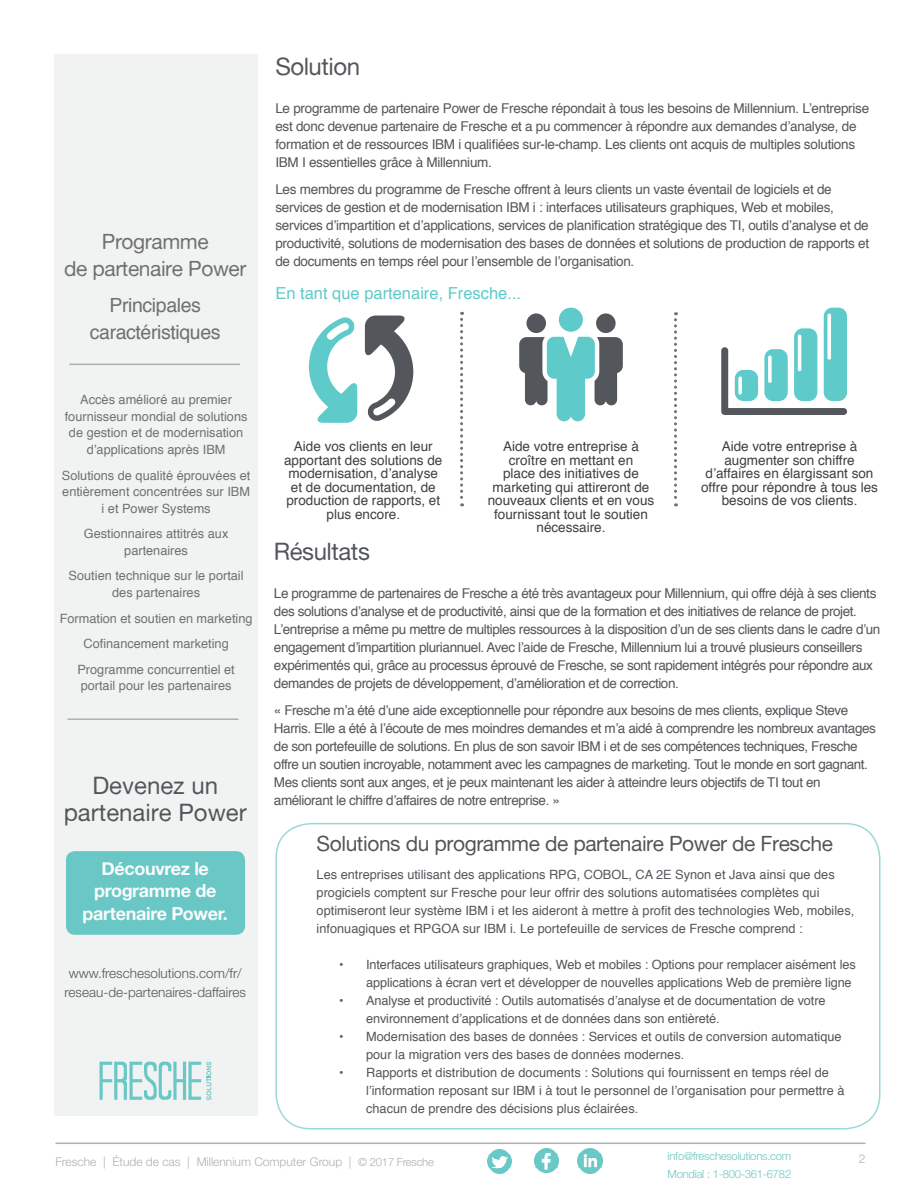
<style>
.page{position:relative;width:918px;height:1188px;background:#fff}
.page>*{position:absolute;margin:0;border:0;box-sizing:border-box;transform-origin:0 0}
.Main_body_para_Bulle{font:24px/27px "Alte Haas Grotesk";color:#53565a;text-align:center}
.Main_body_para_Bulle-2{font:24px "Alte Haas Grotesk";letter-spacing:-.02em;color:#53565a}
.Main_body_copy_parag{font:21px "Alte Haas Grotesk";letter-spacing:-.02em;color:#53565a}
.t1{font:21px "Alte Haas Grotesk";letter-spacing:-.02em;color:#707070}
.t2{font:19.5px/27px "Helvetica";letter-spacing:-.02em;color:#707070;text-align:center}
.Main_body_para_Bulle-3{font:18px/22.5px "Alte Haas Grotesk Bold";letter-spacing:-.02em;color:#fbfbfc;text-align:center}
.t3{font:16.5px "Helvetica";color:#5ecbca}
.Main_body_copy_parag-2{font:13.5px/18px "Helvetica";letter-spacing:-.03em;color:#53565a}
.Bullet_Point_Paragra{font:13.5px/13.5px "Helvetica";color:#413f41;text-align:center}
.Main_body_para_Bulle-4{font:300 13.5px/19.5px "Helvetica Neue";color:#53565a;text-align:center}
.Main_body_copy_parag-3{font:12.75px/18px "Helvetica";color:#53565a}
.t4{font:12.75px/16.5px "Helvetica";color:#707070;text-align:center}
.t5{font:300 12px "Helvetica Neue";color:#afb0b0}
.t6{font:300 11.25px/18px "Helvetica Neue";letter-spacing:-.02em;color:#69c8c5}
.s1{font-size:11.25px}
</style>
<div class="page">
<hr style="left:56px;top:1143px;width:810px;height:1px;background:#afb0b0">
<img style="left:487px;top:1149px;width:25px;height:25px">
<img style="left:578px;top:1149px;width:24px;height:25px">
<img style="left:534px;top:1148px;width:25px;height:25px">
<div style="left:54px;top:54px;width:203px;height:1062px;background:#f1f3f3"></div>
<hr style="left:68px;top:718px;width:170px;height:2px;background:#afb0b0">
<svg style="left:721px;top:308px;width:126px;height:107px"></svg>
<svg style="left:519px;top:308px;width:104px;height:113px"></svg>
<svg style="left:309px;top:317px;width:48px;height:106px"></svg>
<svg style="left:365px;top:316px;width:48px;height:105px"></svg>
<svg style="left:460px;top:312px;width:3px;height:194px"></svg>
<svg style="left:674px;top:312px;width:3px;height:194px"></svg>
<svg style="left:100px;top:1062px;width:111px;height:38px"></svg>
<div style="left:66px;top:851px;width:179px;height:84px;background:#69c8c6;border-radius:9px"></div>
<div style="left:275px;top:823px;width:605px;height:307px;border:2px solid #69c8c6;border-radius:34px"></div>
<hr style="left:69px;top:364px;width:171px;height:1px;background:#afb0b0">
<p class="t1" style="left:102px;top:229px;width:108px">Programme</p>
<p class="t1" style="left:64px;top:256px;width:184px">de partenaire Power</p>
<p class="t2" style="left:90px;top:293px;width:132px">Principales caractéristiques</p>
<p class="t4" style="left:65px;top:392px;width:184px">Accès amélioré au premier fournisseur mondial de solutions de gestion et de modernisation d’applications après IBM</p>
<p class="t4" style="left:62px;top:467px;width:190px">Solutions de qualité éprouvées et entièrement concentrées sur IBM i et Power Systems</p>
<p class="t4" style="left:84px;top:526px;width:146px">Gestionnaires attitrés aux partenaires</p>
<p class="t4" style="left:69px;top:568px;width:177px">Soutien technique sur le portail des partenaires</p>
<p class="t4" style="left:60px;top:610px;width:194px">Formation et soutien en marketing</p>
<p class="t4" style="left:84px;top:636px;width:147px">Cofinancement marketing</p>
<p class="t4" style="left:77px;top:661px;width:159px;text-align:left">Programme concurrentiel et portail pour les partenaires</p>
<p class="Main_body_para_Bulle" style="left:64px;top:772px;width:185px">Devenez un partenaire Power</p>
<p class="Main_body_para_Bulle-3" style="left:83px;top:857px;width:147px">Découvrez le programme de partenaire Power.</p>
<p class="Main_body_para_Bulle-4" style="left:65px;top:963px;width:183px">www.freschesolutions.com/fr/ reseau-de-partenaires-daffaires</p>
<p class="Main_body_para_Bulle-2" style="left:275px;top:52px;width:86px">Solution</p>
<p class="Main_body_copy_parag-2" style="left:275px;top:100px;width:595px">Le programme de partenaire Power de Fresche répondait à tous les besoins de Millennium. L’entreprise est donc devenue partenaire de Fresche et a pu commencer à répondre aux demandes d’analyse, de formation et de ressources IBM i qualifiées sur-le-champ. Les clients ont acquis de multiples solutions IBM I essentielles grâce à Millennium.</p>
<p class="Main_body_copy_parag-2" style="left:275px;top:181px;width:595px">Les membres du programme de Fresche offrent à leurs clients un vaste éventail de logiciels et de services de gestion et de modernisation IBM i : interfaces utilisateurs graphiques, Web et mobiles, services d’impartition et d’applications, services de planification stratégique des TI, outils d’analyse et de productivité, solutions de modernisation des bases de données et solutions de production de rapports et de documents en temps réel pour l’ensemble de l’organisation.</p>
<p class="t3" style="left:275px;top:280px;width:247px">En tant que partenaire, Fresche...</p>
<p class="Bullet_Point_Paragra" style="left:284px;top:440px;width:160px">Aide vos clients en leur apportant des solutions de modernisation, d’analyse et de documentation, de production de rapports, et plus encore.</p>
<p class="Bullet_Point_Paragra" style="left:488px;top:440px;width:168px">Aide votre entreprise à croître en mettant en<br>place des initiatives de marketing qui attireront de nouveaux clients et en vous fournissant tout le soutien nécessaire.</p>
<p class="Bullet_Point_Paragra" style="left:701px;top:440px;width:178px">Aide votre entreprise à augmenter son chiffre d’affaires en élargissant son offre pour répondre à tous les besoins de vos clients.</p>
<p class="Main_body_para_Bulle-2" style="left:274px;top:537px;width:98px">Résultats</p>
<p class="Main_body_copy_parag-2" style="left:274px;top:584px;width:608px">Le programme de partenaires de Fresche a été très avantageux pour Millennium, qui offre déjà à ses clients des solutions d’analyse et de productivité, ainsi que de la formation et des initiatives de relance de projet.<br>L’entreprise a même pu mettre de multiples ressources à la disposition d’un de ses clients dans le cadre d’un engagement d’impartition pluriannuel. Avec l’aide de Fresche, Millennium lui a trouvé plusieurs conseillers expérimentés qui, grâce au processus éprouvé de Fresche, se sont rapidement intégrés pour répondre aux demandes de projets de développement, d’amélioration et de correction.</p>
<p class="Main_body_copy_parag-2" style="left:274px;top:701px;width:604px">« Fresche m’a été d’une aide exceptionnelle pour répondre aux besoins de mes clients, explique Steve Harris. Elle a été à l’écoute de mes moindres demandes et m’a aidé à comprendre les nombreux avantages de son portefeuille de solutions. En plus de son savoir IBM i et de ses compétences techniques, Fresche offre un soutien incroyable, notamment avec les campagnes de marketing. Tout le monde en sort gagnant.<br>Mes clients sont aux anges, et je peux maintenant les aider à atteindre leurs objectifs de TI tout en améliorant le chiffre d’affaires de notre entreprise. »</p>
<p class="Main_body_copy_parag" style="left:317px;top:831px;width:518px">Solutions du programme de partenaire Power de Fresche</p>
<p class="Main_body_copy_parag-3" style="left:317px;top:866px;width:539px">Les entreprises utilisant des applications RPG, COBOL, CA 2E Synon et Java ainsi que des progiciels comptent sur Fresche pour leur offrir des solutions automatisées complètes qui optimiseront leur système IBM i et les aideront à mettre à profit des technologies Web, mobiles, infonuagiques et RPGOA sur IBM i. Le portefeuille de services de Fresche comprend :</p>
<p class="Main_body_copy_parag-3" style="left:366px;top:956px;width:491px;text-indent:-27px">• Interfaces utilisateurs graphiques, Web et mobiles : Options pour remplacer aisément les applications à écran vert et développer de nouvelles applications Web de première ligne</p>
<p class="Main_body_copy_parag-3" style="left:366px;top:992px;width:461px;text-indent:-27px">• Analyse et productivité : Outils automatisés d’analyse et de documentation de votre environnement d’applications et de données dans son entièreté.</p>
<p class="Main_body_copy_parag-3" style="left:366px;top:1028px;width:477px;text-indent:-27px">• Modernisation des bases de données : Services et outils de conversion automatique pour la migration vers des bases de données modernes.</p>
<p class="Main_body_copy_parag-3" style="left:366px;top:1064px;width:480px;text-indent:-27px">• Rapports et distribution de documents : Solutions qui fournissent en temps réel de l’information reposant sur IBM i à tout le personnel de l’organisation pour permettre à chacun de prendre des décisions plus éclairées.</p>
<p class="t6" style="left:668px;top:1146px;width:125px">info@freschesolutions.com<br>Mondial : 1-800-361-6782</p>
<p class="t5" style="left:56px;top:1152px;width:380px">Fresche | Étude de cas | Millennium Computer Group | <span class="s1">© 2017 Fresche</span></p>
<p class="t5" style="left:859px;top:1149px;width:8px">2</p>
</div>
